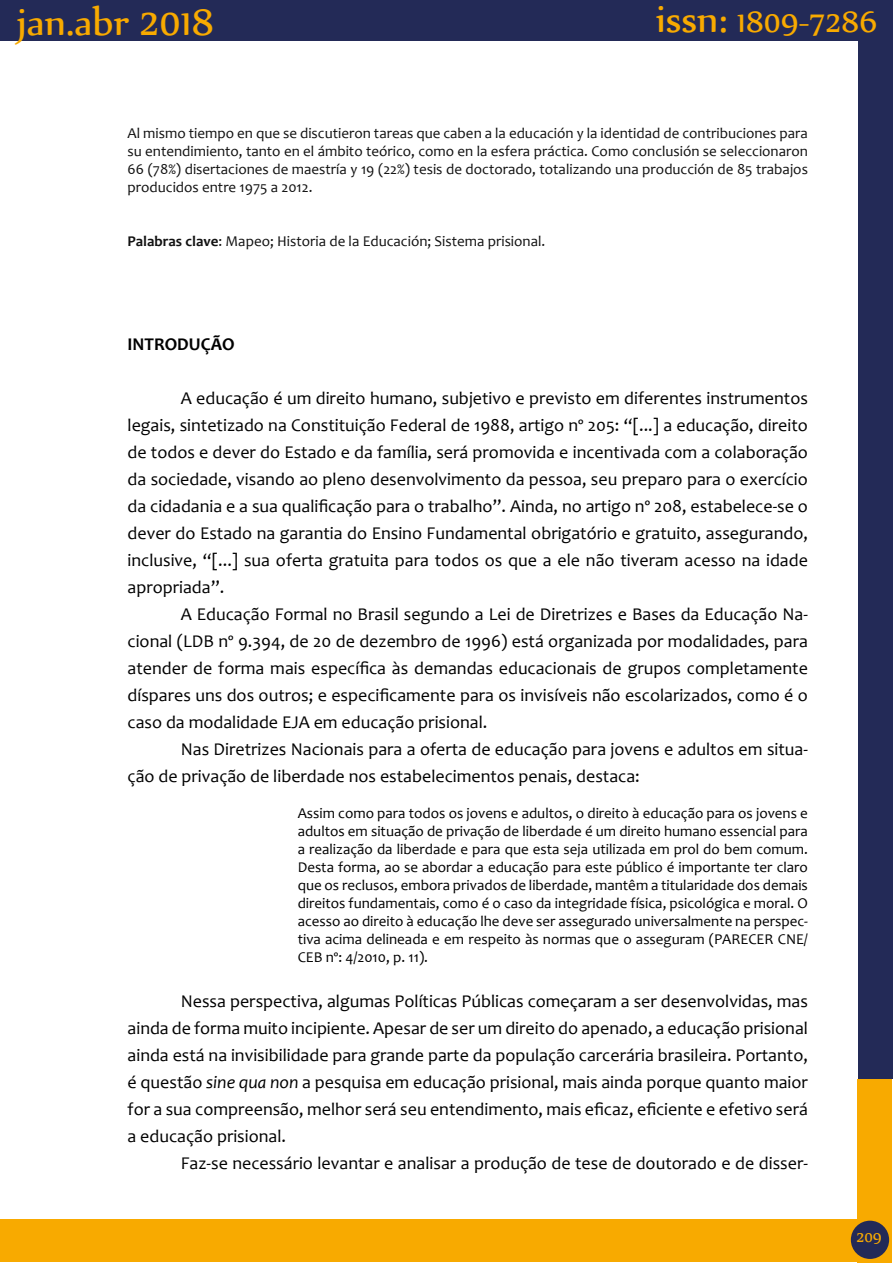
<style>
.page{position:relative;width:893px;height:1263px;background:#fff}
.page>*{position:absolute;margin:0;border:0;box-sizing:border-box;transform-origin:0 0}
.t1{font:45px "Nyala";color:#f8aa00}
.t2{font:36px "Nyala";color:#f8aa00}
.t3{font:18px/27px "Candara";color:#000;text-align:justify}
.t4{font:700 18px "Candara";color:#000}
.t5{font:18px "Nyala";color:#f8aa00}
.t6{font:15px/18px "Candara";color:#000;text-align:justify}
.t7{font:15px/18px "Candara";color:#111;text-align:justify}
.s1{font-size:45px}
.s2{font-weight:700}
.s3{font-style:italic}
</style>
<div class="page">
<div style="left:858px;top:0;width:34px;height:1079px;background:#232a57"></div>
<div style="left:0;top:0;width:890px;height:41px;background:#232a57"></div>
<div style="left:857px;top:1079px;width:34px;height:184px;background:#f8aa00"></div>
<div style="left:0;top:1219px;width:860px;height:43px;background:#f8aa00"></div>
<div style="left:851px;top:1221px;width:38px;height:38px;background:#232a57;border-radius:50%"></div>
<h1 class="t1" style="left:17px;top:-6px;width:199px">jan.abr 2018</h1>
<h2 class="t2" style="left:656px;top:0;width:223px"><span class="s1">issn:</span> 1809-7286</h2>
<p class="t7" style="left:128px;top:124px;width:682px">Al mismo tiempo en que se discutieron tareas que caben a la educación y la identidad de contribuciones para su entendimiento, tanto en el ámbito teórico, como en la esfera práctica. Como conclusión se seleccionaron 66 (78%) disertaciones de maestría y 19 (22%) tesis de doctorado, totalizando una producción de 85 trabajos producidos entre 1975 a 2012.</p>
<p class="t7" style="left:128px;top:232px;width:419px"><span class="s2">Palabras clave</span>: Mapeo; Historia de la Educación; Sistema prisional.</p>
<p class="t4" style="left:128px;top:333px;width:109px">INTRODUÇÃO</p>
<p class="t3" style="left:128px;top:384px;width:682px;text-indent:53px">A educação é um direito humano, subjetivo e previsto em diferentes instrumentos legais, sintetizado na Constituição Federal de 1988, artigo nº 205: “[...] a educação, direito de todos e dever do Estado e da família, será promovida e incentivada com a colaboração da sociedade, visando ao pleno desenvolvimento da pessoa, seu preparo para o exercício da cidadania e a sua qualificação para o trabalho”. Ainda, no artigo nº 208, estabelece-se o dever do Estado na garantia do Ensino Fundamental obrigatório e gratuito, assegurando, inclusive, “[...] sua oferta gratuita para todos os que a ele não tiveram acesso na idade apropriada”.</p>
<p class="t3" style="left:128px;top:600px;width:682px;text-indent:53px">A Educação Formal no Brasil segundo a Lei de Diretrizes e Bases da Educação Na&shy;cional (LDB nº 9.394, de 20 de dezembro de 1996) está organizada por modalidades, para atender de forma mais específica às demandas educacionais de grupos completamente díspares uns dos outros; e especificamente para os invisíveis não escolarizados, como é o caso da modalidade EJA em educação prisional.</p>
<p class="t3" style="left:128px;top:735px;width:682px;text-indent:53px">Nas Diretrizes Nacionais para a oferta de educação para jovens e adultos em situa&shy;ção de privação de liberdade nos estabelecimentos penais, destaca:</p>
<p class="t6" style="left:298px;top:804px;width:512px">Assim como para todos os jovens e adultos, o direito à educação para os jovens e adultos em situação de privação de liberdade é um direito humano essencial para a realização da liberdade e para que esta seja utilizada em prol do bem comum.<br>Desta forma, ao se abordar a educação para este público é importante ter claro que os reclusos, embora privados de liberdade, mantêm a titularidade dos demais direitos fundamentais, como é o caso da integridade física, psicológica e moral. O acesso ao direito à educação lhe deve ser assegurado universalmente na perspec&shy;tiva acima delineada e em respeito às normas que o asseguram (PARECER CNE/ CEB nº: 4/2010, p. 11).</p>
<p class="t3" style="left:128px;top:987px;width:682px;text-indent:53px">Nessa perspectiva, algumas Políticas Públicas começaram a ser desenvolvidas, mas ainda de forma muito incipiente. Apesar de ser um direito do apenado, a educação prisional ainda está na invisibilidade para grande parte da população carcerária brasileira. Portanto, é questão <span class="s3">sine qua non</span> a pesquisa em educação prisional, mais ainda porque quanto maior for a sua compreensão, melhor será seu entendimento, mais eficaz, eficiente e efetivo será a educação prisional.</p>
<p class="t3" style="left:181px;top:1149px;width:629px">Faz-se necessário levantar e analisar a produção de tese de doutorado e de disser-</p>
<p class="t5" style="left:856px;top:1226px;width:27px">209</p>
</div>
